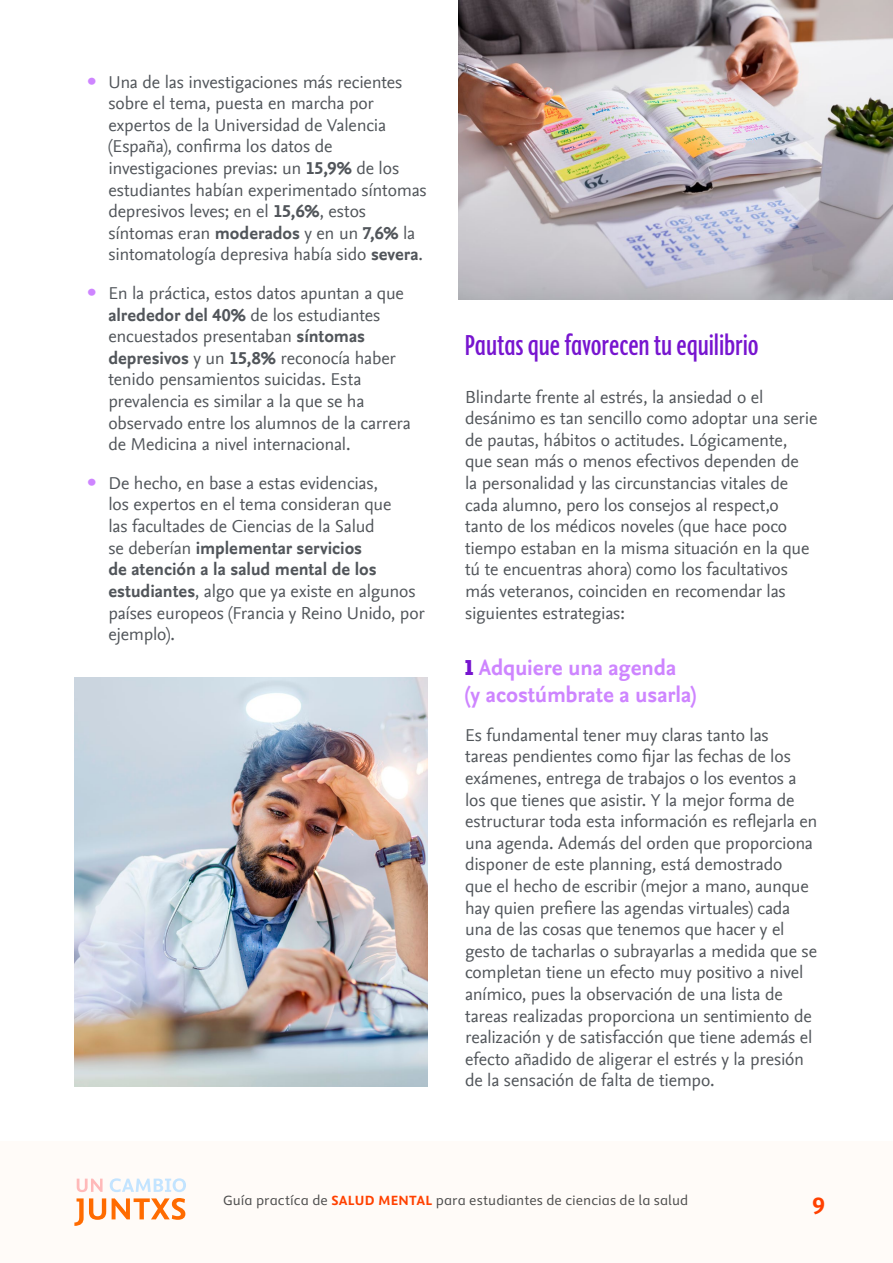
<style>
.page{position:relative;width:893px;height:1263px;background:#fff}
.page>*{position:absolute;margin:0;border:0;box-sizing:border-box;transform-origin:0 0}
.t1{font:condensed 33px "Elsevier Display";letter-spacing:.015em;color:#7715cf}
.t2{font:700 27px "Elsevier Sans";color:#ff4000}
.t3{font:700 22.5px/27px "Nexus Sans Offc Pro";letter-spacing:-.005em;color:#ce85ff}
.t4{font:18px/21.6px "Nexus Sans Offc Pro";letter-spacing:-.01em;color:#51555a}
.t5{font:15px "Elsevier Sans";color:#4c4c4c}
.s1{font-size:30px;color:#ce85ff}
.s2{font-weight:700}
.s3{font-family:"Elsevier Display";font-stretch:condensed;font-size:33px;color:#7715cf}
.s4{font-weight:700;color:#ff4000}
</style>
<div class="page">
<div style="left:0;top:1141px;width:893px;height:122px;background:#fffbf8"></div>
<svg style="left:77px;top:1178px;width:26px;height:14px"></svg>
<svg style="left:110px;top:1178px;width:76px;height:14px"></svg>
<svg style="left:74px;top:1198px;width:32px;height:28px"></svg>
<svg style="left:112px;top:1198px;width:73px;height:22px"></svg>
<img style="left:74px;top:677px;width:354px;height:409px">
<img style="left:459px;top:0;width:434px;height:300px">
<p class="t4" style="left:108px;top:70px;width:320px;text-indent:-21px"><span class="s1">•</span> Una de las investigaciones más recientes sobre el tema, puesta en marcha por expertos de la Universidad de Valencia (España), confirma los datos de investigaciones previas: un <span class="s2">15,9%</span> de los estudiantes habían experimentado síntomas depresivos leves; en el <span class="s2">15,6%</span>, estos síntomas eran <span class="s2">moderados</span> y en un <span class="s2">7,6%</span> la sintomatología depresiva había sido <span class="s2">severa</span>.</p>
<p class="t4" style="left:108px;top:281px;width:304px;text-indent:-21px"><span class="s1">•</span> En la práctica, estos datos apuntan a que <span class="s2">alrededor del 40%</span> de los estudiantes encuestados presentaban <span class="s2">síntomas depresivos</span> y un <span class="s2">15,8%</span> reconocía haber tenido pensamientos suicidas. Esta prevalencia es similar a la que se ha observado entre los alumnos de la carrera de Medicina a nivel internacional.</p>
<p class="t4" style="left:108px;top:471px;width:318px;text-indent:-21px"><span class="s1">•</span> De hecho, en base a estas evidencias,<br>los expertos en el tema consideran que<br>las facultades de Ciencias de la Salud<br>se deberían <span class="s2">implementar servicios<br>de atención a la salud mental de los estudiantes</span>, algo que ya existe en algunos países europeos (Francia y Reino Unido, por ejemplo).</p>
<h1 class="t1" style="left:465px;top:329px;width:295px">Pautas que favorecen tu equilibrio</h1>
<p class="t4" style="left:465px;top:385px;width:354px">Blindarte frente al estrés, la ansiedad o el desánimo es tan sencillo como adoptar una serie de pautas, hábitos o actitudes. Lógicamente, que sean más o menos efectivos dependen de<br>la personalidad y las circunstancias vitales de cada alumno, pero los consejos al respect,o tanto de los médicos noveles (que hace poco tiempo estaban en la misma situación en la que tú te encuentras ahora) como los facultativos más veteranos, coinciden en recomendar las siguientes estrategias:</p>
<p class="t3" style="left:465px;top:653px;width:233px"><span class="s3">1</span> Adquiere una agenda (y acostúmbrate a usarla)</p>
<p class="t4" style="left:465px;top:723px;width:354px">Es fundamental tener muy claras tanto las<br>tareas pendientes como fijar las fechas de los exámenes, entrega de trabajos o los eventos a los que tienes que asistir. Y la mejor forma de estructurar toda esta información es reflejarla en una agenda. Además del orden que proporciona disponer de este planning, está demostrado<br>que el hecho de escribir (mejor a mano, aunque hay quien prefiere las agendas virtuales) cada una de las cosas que tenemos que hacer y el gesto de tacharlas o subrayarlas a medida que se completan tiene un efecto muy positivo a nivel anímico, pues la observación de una lista de tareas realizadas proporciona un sentimiento de realización y de satisfacción que tiene además el efecto añadido de aligerar el estrés y la presión de la sensación de falta de tiempo.</p>
<p class="t5" style="left:223px;top:1193px;width:467px">Guía practíca de <span class="s4">SALUD MENTAL</span> para estudiantes de ciencias de la salud</p>
<h2 class="t2" style="left:812px;top:1186px;width:15px">9</h2>
</div>
